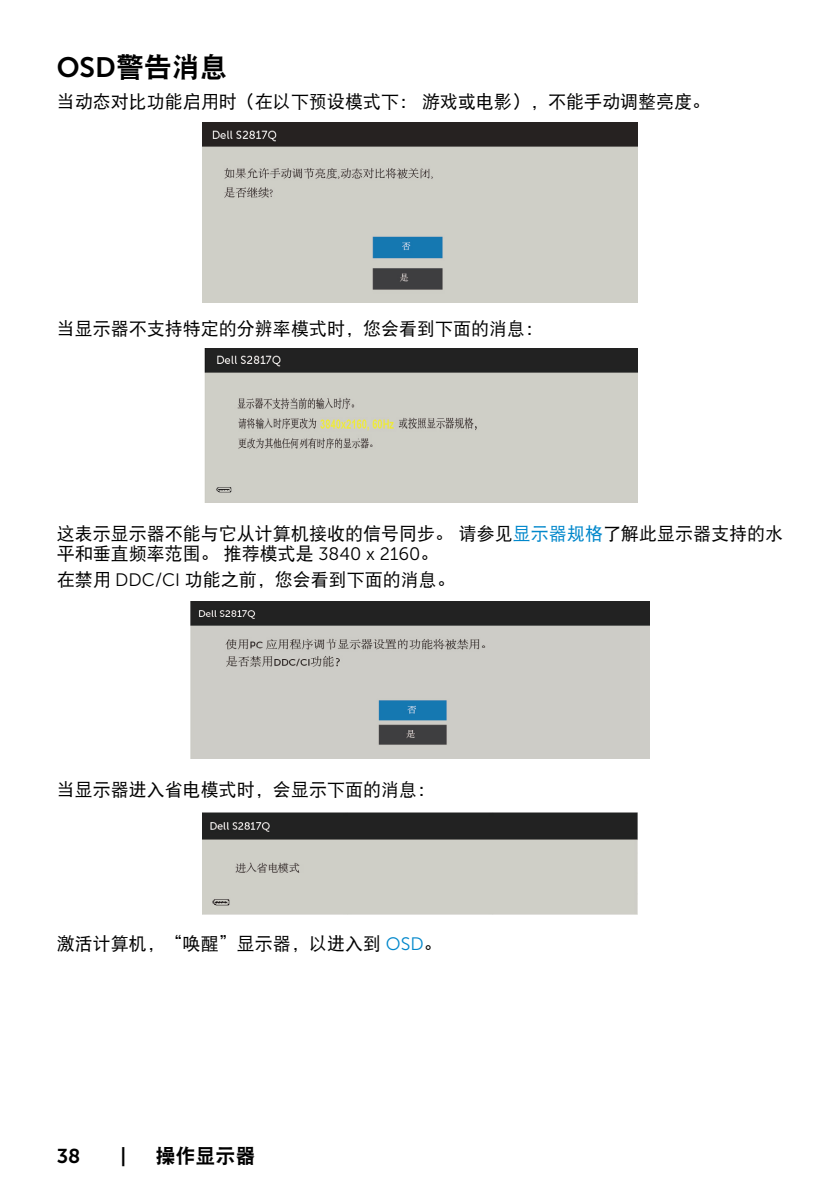
<style>
.page{position:relative;width:840px;height:1191px;background:#fff}
.page>*{position:absolute;margin:0;border:0;box-sizing:border-box;transform-origin:0 0}
.Head3{font:28px "DF Hei W9";color:#000}
.t1{font:20px "DF Hei W9";color:#000}
.t2{font:20px "Museo Sans For Dell 700";color:#000}
.Paragraph{font:18px/20px "DF Hei W5";color:#000}
.s1{font-family:"Museo Sans For Dell 700"}
.s2{color:#0087cb}
.s3{font-family:"Museo Sans For Dell 300"}
.s4{font-family:"Museo Sans For Dell 300";color:#0087cb}
</style>
<div class="page">
<img style="left:202px;top:123px;width:435px;height:179px">
<img style="left:204px;top:348px;width:433px;height:154px">
<img style="left:190px;top:601px;width:459px;height:158px">
<img style="left:202px;top:812px;width:435px;height:103px">
<p class="Head3" style="left:57px;top:52px;width:173px"><span class="s1">OSD</span>警告消息</p>
<p class="Paragraph" style="left:57px;top:91px;width:654px">当动态对比功能启用时（在以下预设模式下：游戏或电影），不能手动调整亮度。</p>
<p class="Paragraph" style="left:57px;top:318px;width:487px">当显示器不支持特定的分辨率模式时，您会看到下面的消息：</p>
<p class="Paragraph" style="left:57px;top:523px;width:727px">这表示显示器不能与它从计算机接收的信号同步。请参见<span class="s2">显示器规格</span>了解此显示器支持的水平和垂直频率范围。推荐模式是 <span class="s3">3840 x 2160</span>。</p>
<p class="Paragraph" style="left:57px;top:569px;width:399px">在禁用 <span class="s3">DDC/CI</span> 功能之前，您会看到下面的消息。</p>
<p class="Paragraph" style="left:57px;top:779px;width:379px">当显示器进入省电模式时，会显示下面的消息：</p>
<p class="Paragraph" style="left:57px;top:933px;width:386px">激活计算机，“唤醒”显示器，以进入到 <span class="s4">OSD</span>。</p>
<p class="t2" style="left:57px;top:1144px;width:25px">38</p>
<p class="t2" style="left:120px;top:1144px;width:7px">|</p>
<p class="t1" style="left:155px;top:1145px;width:101px">操作显示器</p>
</div>
